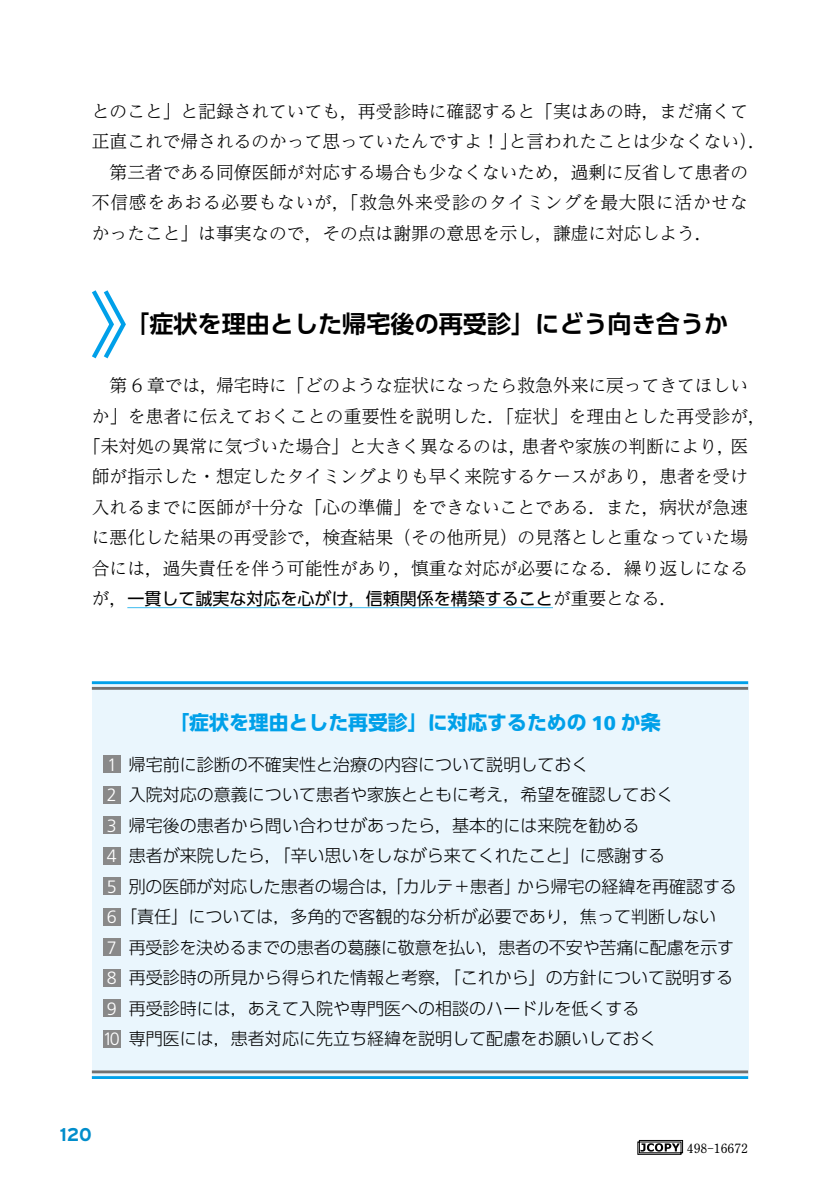
<style>
.page{position:relative;width:840px;height:1191px;background:#fff}
.page>*{position:absolute;margin:0;border:0;box-sizing:border-box;transform-origin:0 0}
.t1{font:700 24px "UD Shin Go Pr 6 De";color:#000}
.t2{font:700 19.8px "UD Shin Go Pr 6";color:#00a0e9}
.t3{font:700 18.4px "Interstate";color:#008dcb}
.t4{font:300 17.8px/30.4px "UD Reimin Pr 6";color:#000}
.t5{font:300 17px/30.4px "UD Shin Go Pr 6";color:#000}
.t6{font:17px "UD Shin Go Pr 6";color:#000}
.t7{font:700 12.8px "Futo Min A101 Pr 6";color:#000}
.s1{font-family:"UD Reimin Pr 6";font-weight:300;font-size:17.8px}
.s2{font-family:"Frutiger LT Std";font-weight:900}
.s3{font-family:"Frutiger LT Std";font-size:17.8px;color:#fff}
</style>
<div class="page">
<hr style="left:127px;top:607px;width:425px;height:1px;background:#54c3f1">
<svg style="left:92px;top:290px;width:34px;height:69px"></svg>
<svg style="left:637px;top:1140px;width:45px;height:14px"></svg>
<div style="left:92px;top:681px;width:655px;height:398px;background:#eaf6fd"></div>
<div style="left:103px;top:755px;width:17px;height:17px;background:#898989"></div>
<div style="left:103px;top:786px;width:17px;height:17px;background:#898989"></div>
<div style="left:103px;top:816px;width:17px;height:17px;background:#898989"></div>
<div style="left:103px;top:847px;width:17px;height:17px;background:#898989"></div>
<div style="left:103px;top:877px;width:17px;height:17px;background:#898989"></div>
<div style="left:103px;top:908px;width:17px;height:17px;background:#898989"></div>
<div style="left:103px;top:938px;width:17px;height:17px;background:#898989"></div>
<div style="left:103px;top:969px;width:17px;height:17px;background:#898989"></div>
<div style="left:103px;top:999px;width:17px;height:17px;background:#898989"></div>
<div style="left:103px;top:1030px;width:17px;height:17px;background:#898989"></div>
<hr style="left:92px;top:681px;width:655px;height:3px;background:#00a0e9">
<hr style="left:92px;top:687px;width:655px;height:3px;background:#727171">
<hr style="left:92px;top:1076px;width:655px;height:3px;background:#00a0e9">
<hr style="left:92px;top:1070px;width:655px;height:3px;background:#727171">
<p class="t4" style="left:92px;top:95px;width:675px">とのこと」と記録されていても，再受診時に確認すると「実はあの時，まだ痛くて正直これで帰されるのかって思っていたんですよ！」と言われたことは少なくない）．　第三者である同僚医師が対応する場合も少なくないため，過剰に反省して患者の不信感をあおる必要もないが，「救急外来受診のタイミングを最大限に活かせなかったこと」は事実なので，その点は謝罪の意思を示し，謙虚に対応しよう．</p>
<h1 class="t1" style="left:125px;top:305px;width:604px">「症状を理由とした帰宅後の再受診」にどう向き合うか</h1>
<p class="t4" style="left:92px;top:369px;width:657px">　第 6 章では，帰宅時に「どのような症状になったら救急外来に戻ってきてほしい</p>
<p class="t4" style="left:92px;top:400px;width:675px">か」を患者に伝えておくことの重要性を説明した．「症状」を理由とした再受診が，</p>
<p class="t4" style="left:83px;top:430px;width:666px">「未対処の異常に気づいた場合」と大きく異なるのは，患者や家族の判断により，医</p>
<p class="t4" style="left:92px;top:461px;width:657px">師が指示した・想定したタイミングよりも早く来院するケースがあり，患者を受け</p>
<p class="t4" style="left:92px;top:491px;width:657px">入れるまでに医師が十分な「心の準備」をできないことである．また，病状が急速</p>
<p class="t4" style="left:92px;top:522px;width:657px">に悪化した結果の再受診で，検査結果（その他所見）の見落としと重なっていた場</p>
<p class="t4" style="left:92px;top:552px;width:657px">合には，過失責任を伴う可能性があり，慎重な対応が必要になる．繰り返しになる</p>
<p class="t6" style="left:92px;top:585px;width:586px"><span class="s1">が，</span>一貫して誠実な対応を心がけ，信頼関係を構築すること<span class="s1">が重要となる．</span></p>
<p class="t2" style="left:169px;top:706px;width:492px">「症状を理由とした再受診」に対応するための <span class="s2">10</span> か条</p>
<p class="t5" style="left:103px;top:748px;width:635px"><span class="s3">1</span> 帰宅前に診断の不確実性と治療の内容について説明しておく<br><span class="s3">2</span> 入院対応の意義について患者や家族とともに考え，希望を確認しておく<br><span class="s3">3</span> 帰宅後の患者から問い合わせがあったら，基本的には来院を勧める<br><span class="s3">4</span> 患者が来院したら，「辛い思いをしながら来てくれたこと」に感謝する<br><span class="s3">5</span> 別の医師が対応した患者の場合は，「カルテ＋患者」から帰宅の経緯を再確認する<span class="s3">6</span> 「責任」については，多角的で客観的な分析が必要であり，焦って判断しない<br><span class="s3">7</span> 再受診を決めるまでの患者の葛藤に敬意を払い，患者の不安や苦痛に配慮を示す<span class="s3">8</span> 再受診時の所見から得られた情報と考察，「これから」の方針について説明する<span class="s3">9</span> 再受診時には，あえて入院や専門医への相談のハードルを低くする<br><span class="s3">10</span> 専門医には，患者対応に先立ち経緯を説明して配慮をお願いしておく</p>
<p class="t3" style="left:60px;top:1124px;width:34px">120</p>
<p class="t7" style="left:686px;top:1137px;width:63px">498-16672</p>
</div>
